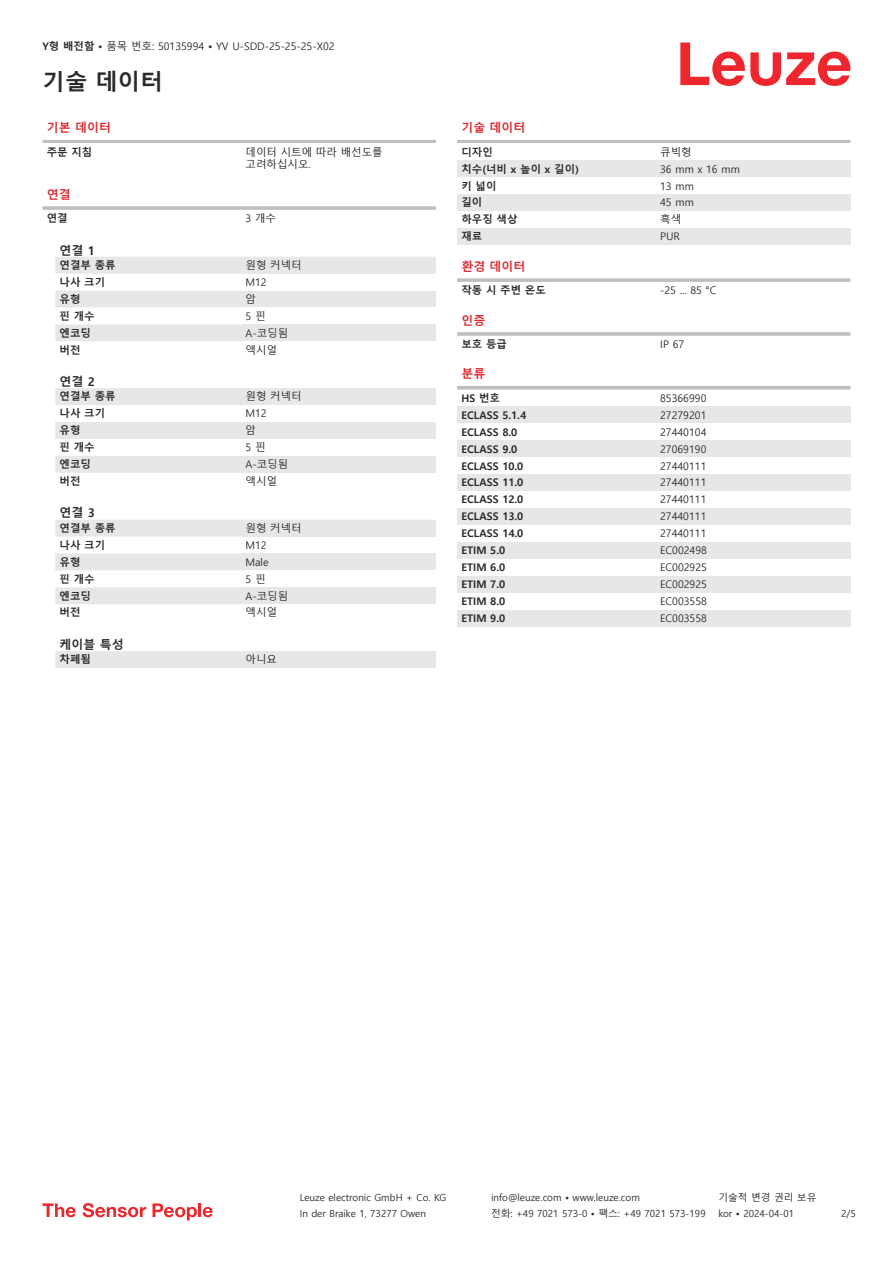
<style>
.page{position:relative;width:893px;height:1263px;background:#fff}
.page>*{position:absolute;margin:0;border:0;box-sizing:border-box;transform-origin:0 0}
.t1{font:700 22.5px "Malgun Gothic";color:#2b292a}
.t2{font:700 12px "Malgun Gothic";color:#db2a30}
.t3{font:700 12px "Malgun Gothic";color:#2b292a}
.t4{font:10.5px/12.6px "Malgun Gothic";color:#2b292a}
.t5{font:700 10.5px "Malgun Gothic";color:#2b292a}
.t6{font:9.75px "Malgun Gothic";color:#2b292a}
.s1{font-weight:700}
</style>
<div class="page">
<svg style="left:680px;top:43px;width:170px;height:43px"></svg>
<svg style="left:55px;top:257px;width:187px;height:411px"></svg>
<hr style="left:43px;top:140px;width:393px;height:3px;background:#bdbfc1">
<hr style="left:43px;top:206px;width:393px;height:4px;background:#c5c7c9">
<div style="left:242px;top:257px;width:194px;height:17px;background:#e6e7e9"></div>
<div style="left:242px;top:291px;width:194px;height:16px;background:#e6e7e9"></div>
<div style="left:242px;top:324px;width:194px;height:17px;background:#e6e7e9"></div>
<div style="left:242px;top:388px;width:194px;height:17px;background:#e6e7e9"></div>
<div style="left:242px;top:422px;width:194px;height:17px;background:#e6e7e9"></div>
<div style="left:242px;top:456px;width:194px;height:17px;background:#e6e7e9"></div>
<div style="left:242px;top:520px;width:194px;height:16px;background:#e6e7e9"></div>
<div style="left:242px;top:553px;width:194px;height:17px;background:#e6e7e9"></div>
<div style="left:242px;top:587px;width:194px;height:17px;background:#e6e7e9"></div>
<div style="left:242px;top:651px;width:194px;height:17px;background:#e6e7e9"></div>
<hr style="left:457px;top:140px;width:393px;height:3px;background:#bdbfc1">
<div style="left:457px;top:160px;width:200px;height:17px;background:#e6e7e9"></div>
<div style="left:657px;top:160px;width:193px;height:17px;background:#e6e7e9"></div>
<div style="left:457px;top:194px;width:200px;height:17px;background:#e6e7e9"></div>
<div style="left:657px;top:194px;width:193px;height:17px;background:#e6e7e9"></div>
<div style="left:457px;top:228px;width:200px;height:17px;background:#e6e7e9"></div>
<div style="left:657px;top:228px;width:193px;height:17px;background:#e6e7e9"></div>
<svg style="left:457px;top:278px;width:393px;height:4px;background:#c3c5c7"></svg>
<hr style="left:457px;top:332px;width:393px;height:4px;background:#c6c8c9">
<svg style="left:457px;top:386px;width:393px;height:4px;background:#c4c6c7"></svg>
<div style="left:457px;top:406px;width:200px;height:17px;background:#e6e7e9"></div>
<div style="left:657px;top:406px;width:193px;height:17px;background:#e6e7e9"></div>
<div style="left:457px;top:440px;width:200px;height:17px;background:#e6e7e9"></div>
<div style="left:657px;top:440px;width:193px;height:17px;background:#e6e7e9"></div>
<div style="left:457px;top:474px;width:200px;height:17px;background:#e6e7e9"></div>
<div style="left:657px;top:474px;width:193px;height:17px;background:#e6e7e9"></div>
<div style="left:457px;top:508px;width:200px;height:17px;background:#e6e7e9"></div>
<div style="left:657px;top:508px;width:193px;height:17px;background:#e6e7e9"></div>
<div style="left:457px;top:542px;width:200px;height:17px;background:#e6e7e9"></div>
<div style="left:657px;top:542px;width:193px;height:17px;background:#e6e7e9"></div>
<div style="left:457px;top:576px;width:200px;height:17px;background:#e6e7e9"></div>
<div style="left:657px;top:576px;width:193px;height:17px;background:#e6e7e9"></div>
<div style="left:457px;top:610px;width:200px;height:17px;background:#e6e7e9"></div>
<div style="left:657px;top:610px;width:193px;height:17px;background:#e6e7e9"></div>
<svg style="left:43px;top:1203px;width:33px;height:14px"></svg>
<svg style="left:83px;top:1203px;width:63px;height:14px"></svg>
<svg style="left:153px;top:1203px;width:44px;height:17px"></svg>
<hr style="left:198px;top:1203px;width:3px;height:14px;background:#ed272d">
<svg style="left:203px;top:1207px;width:10px;height:10px"></svg>
<p class="t4" style="left:43px;top:40px;width:294px"><span class="s1">Y형 배전함 •</span> 품목 번호: 50135994 <span class="s1">•</span> YV U-SDD-25-25-25-X02</p>
<h1 class="t1" style="left:43px;top:69px;width:122px">기술 데이터</h1>
<p class="t2" style="left:47px;top:121px;width:66px">기본 데이터</p>
<p class="t5" style="left:47px;top:146px;width:47px">주문 지침</p>
<p class="t4" style="left:246px;top:146px;width:139px">데이터 시트에 따라 배선도를 고려하십시오.</p>
<p class="t2" style="left:47px;top:187px;width:25px">연결</p>
<p class="t5" style="left:47px;top:212px;width:22px">연결</p>
<p class="t4" style="left:246px;top:212px;width:32px">3 개수</p>
<p class="t3" style="left:60px;top:243px;width:37px">연결 1</p>
<p class="t5" style="left:60px;top:259px;width:58px">연결부 종류</p>
<p class="t4" style="left:246px;top:259px;width:58px">원형 커넥터</p>
<p class="t5" style="left:60px;top:276px;width:47px">나사 크기</p>
<p class="t4" style="left:246px;top:276px;width:23px">M12</p>
<p class="t5" style="left:60px;top:293px;width:22px">유형</p>
<p class="t4" style="left:246px;top:293px;width:12px">암</p>
<p class="t5" style="left:60px;top:310px;width:37px">핀 개수</p>
<p class="t4" style="left:246px;top:310px;width:21px">5 핀</p>
<p class="t5" style="left:60px;top:327px;width:33px">엔코딩</p>
<p class="t4" style="left:246px;top:327px;width:44px">A-코딩됨</p>
<p class="t5" style="left:60px;top:343px;width:22px">버전</p>
<p class="t4" style="left:246px;top:344px;width:33px">액시얼</p>
<p class="t3" style="left:60px;top:375px;width:37px">연결 2</p>
<p class="t5" style="left:60px;top:390px;width:58px">연결부 종류</p>
<p class="t4" style="left:246px;top:390px;width:58px">원형 커넥터</p>
<p class="t5" style="left:60px;top:407px;width:47px">나사 크기</p>
<p class="t4" style="left:246px;top:407px;width:23px">M12</p>
<p class="t5" style="left:60px;top:424px;width:22px">유형</p>
<p class="t4" style="left:246px;top:424px;width:12px">암</p>
<p class="t5" style="left:60px;top:441px;width:37px">핀 개수</p>
<p class="t4" style="left:246px;top:441px;width:21px">5 핀</p>
<p class="t5" style="left:60px;top:458px;width:33px">엔코딩</p>
<p class="t4" style="left:246px;top:458px;width:44px">A-코딩됨</p>
<p class="t5" style="left:60px;top:475px;width:22px">버전</p>
<p class="t4" style="left:246px;top:475px;width:33px">액시얼</p>
<p class="t3" style="left:60px;top:506px;width:37px">연결 3</p>
<p class="t5" style="left:60px;top:522px;width:58px">연결부 종류</p>
<p class="t4" style="left:246px;top:522px;width:58px">원형 커넥터</p>
<p class="t5" style="left:60px;top:539px;width:47px">나사 크기</p>
<p class="t4" style="left:246px;top:539px;width:23px">M12</p>
<p class="t5" style="left:60px;top:556px;width:22px">유형</p>
<p class="t4" style="left:246px;top:556px;width:25px">Male</p>
<p class="t5" style="left:60px;top:573px;width:37px">핀 개수</p>
<p class="t4" style="left:246px;top:573px;width:21px">5 핀</p>
<p class="t5" style="left:60px;top:589px;width:33px">엔코딩</p>
<p class="t4" style="left:246px;top:590px;width:44px">A-코딩됨</p>
<p class="t5" style="left:60px;top:606px;width:22px">버전</p>
<p class="t4" style="left:246px;top:607px;width:33px">액시얼</p>
<p class="t3" style="left:60px;top:637px;width:66px">케이블 특성</p>
<p class="t5" style="left:60px;top:653px;width:33px">차폐됨</p>
<p class="t4" style="left:246px;top:653px;width:33px">아니요</p>
<p class="t2" style="left:461px;top:121px;width:66px">기술 데이터</p>
<p class="t5" style="left:461px;top:146px;width:33px">디자인</p>
<p class="t4" style="left:660px;top:146px;width:33px">큐빅형</p>
<p class="t5" style="left:461px;top:163px;width:119px">치수(너비 x 높이 x 길이)</p>
<p class="t4" style="left:660px;top:163px;width:81px">36 mm x 16 mm</p>
<p class="t5" style="left:461px;top:179px;width:37px">키 넓이</p>
<p class="t4" style="left:660px;top:180px;width:35px">13 mm</p>
<p class="t5" style="left:461px;top:196px;width:22px">길이</p>
<p class="t4" style="left:660px;top:197px;width:35px">45 mm</p>
<p class="t5" style="left:461px;top:213px;width:58px">하우징 색상</p>
<p class="t4" style="left:660px;top:213px;width:22px">흑색</p>
<p class="t5" style="left:461px;top:230px;width:22px">재료</p>
<p class="t4" style="left:660px;top:230px;width:21px">PUR</p>
<p class="t2" style="left:461px;top:259px;width:66px">환경 데이터</p>
<p class="t5" style="left:461px;top:284px;width:86px">작동 시 주변 온도</p>
<p class="t4" style="left:660px;top:284px;width:58px">-25 ... 85 °C</p>
<p class="t2" style="left:461px;top:313px;width:25px">인증</p>
<p class="t5" style="left:461px;top:338px;width:47px">보호 등급</p>
<p class="t4" style="left:660px;top:338px;width:26px">IP 67</p>
<p class="t2" style="left:461px;top:367px;width:25px">분류</p>
<p class="t5" style="left:461px;top:392px;width:40px">HS 번호</p>
<p class="t4" style="left:660px;top:392px;width:48px">85366990</p>
<p class="t5" style="left:461px;top:409px;width:66px">ECLASS 5.1.4</p>
<p class="t4" style="left:660px;top:409px;width:48px">27279201</p>
<p class="t5" style="left:461px;top:426px;width:57px">ECLASS 8.0</p>
<p class="t4" style="left:660px;top:426px;width:48px">27440104</p>
<p class="t5" style="left:461px;top:442px;width:57px">ECLASS 9.0</p>
<p class="t4" style="left:660px;top:443px;width:48px">27069190</p>
<p class="t5" style="left:461px;top:459px;width:63px">ECLASS 10.0</p>
<p class="t4" style="left:660px;top:460px;width:48px">27440111</p>
<p class="t5" style="left:461px;top:476px;width:63px">ECLASS 11.0</p>
<p class="t4" style="left:660px;top:477px;width:48px">27440111</p>
<p class="t5" style="left:461px;top:493px;width:63px">ECLASS 12.0</p>
<p class="t4" style="left:660px;top:493px;width:48px">27440111</p>
<p class="t5" style="left:461px;top:510px;width:63px">ECLASS 13.0</p>
<p class="t4" style="left:660px;top:510px;width:48px">27440111</p>
<p class="t5" style="left:461px;top:527px;width:63px">ECLASS 14.0</p>
<p class="t4" style="left:660px;top:527px;width:48px">27440111</p>
<p class="t5" style="left:461px;top:544px;width:45px">ETIM 5.0</p>
<p class="t4" style="left:660px;top:544px;width:48px">EC002498</p>
<p class="t5" style="left:461px;top:561px;width:45px">ETIM 6.0</p>
<p class="t4" style="left:660px;top:561px;width:48px">EC002925</p>
<p class="t5" style="left:461px;top:578px;width:45px">ETIM 7.0</p>
<p class="t4" style="left:660px;top:578px;width:48px">EC002925</p>
<p class="t5" style="left:461px;top:595px;width:45px">ETIM 8.0</p>
<p class="t4" style="left:660px;top:595px;width:48px">EC003558</p>
<p class="t5" style="left:461px;top:612px;width:45px">ETIM 9.0</p>
<p class="t4" style="left:660px;top:612px;width:48px">EC003558</p>
<p class="t6" style="left:300px;top:1192px;width:148px">Leuze electronic GmbH + Co. KG</p>
<p class="t6" style="left:491px;top:1192px;width:150px">info@leuze.com • www.leuze.com</p>
<p class="t6" style="left:718px;top:1192px;width:100px">기술적 변경 권리 보유</p>
<p class="t6" style="left:300px;top:1208px;width:128px">In der Braike 1, 73277 Owen</p>
<p class="t6" style="left:491px;top:1208px;width:216px">전화: +49 7021 573-0 • 팩스: +49 7021 573-199</p>
<p class="t6" style="left:718px;top:1208px;width:77px">kor • 2024-04-01</p>
<p class="t6" style="left:841px;top:1208px;width:16px">2/5</p>
</div>
